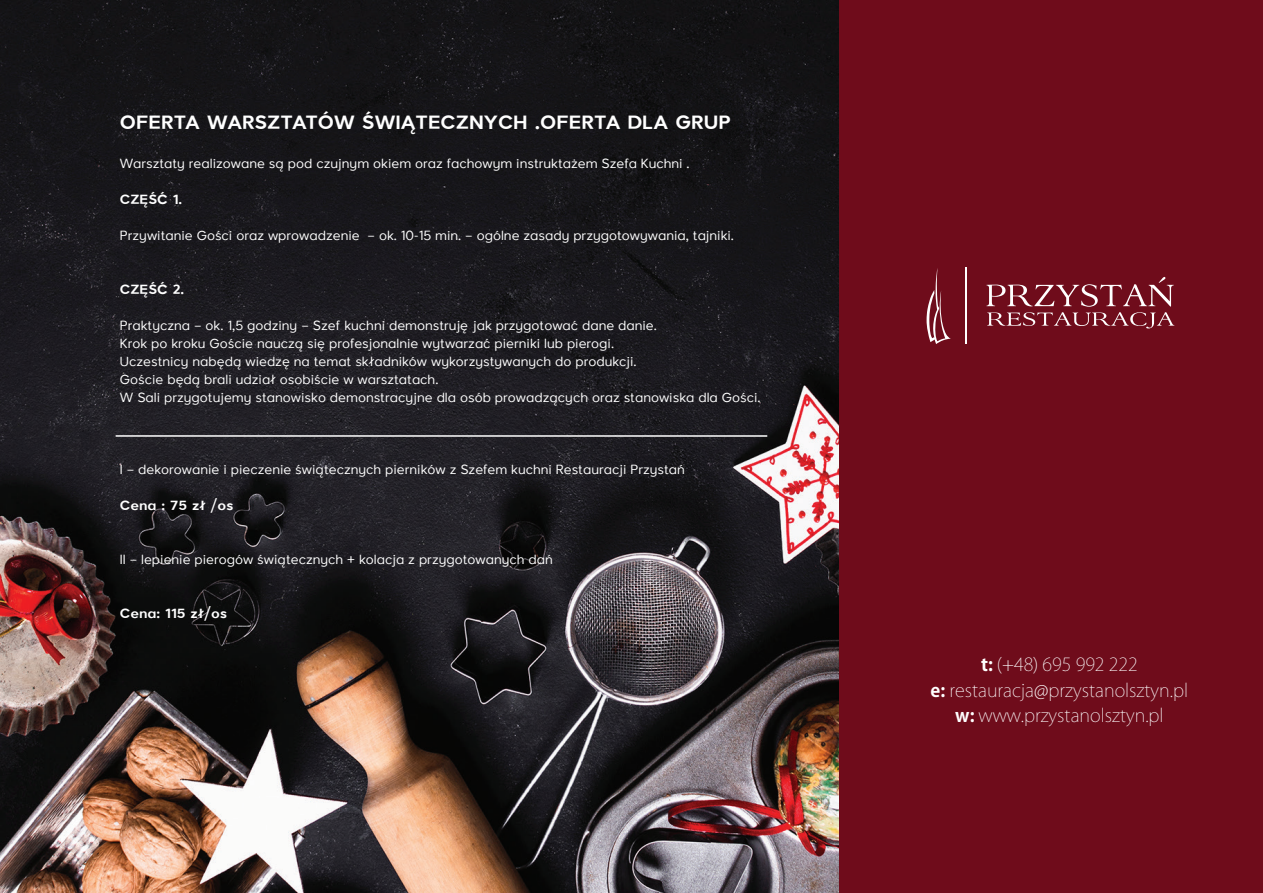
<style>
.page{position:relative;width:1263px;height:893px;background:#fff}
.page>*{position:absolute;margin:0;border:0;box-sizing:border-box;transform-origin:0 0}
.t1{font:700 19.5px "Larke Neue";color:#fff}
.t2{font:200 18px/25.5px "Koz Go Pr 6 N";color:#fff;text-align:center}
.t3{font:13.5px/18px "Larke Neue";color:#fff}
.t4{font:700 13.5px "Larke Neue";color:#fff}
.s1{font-weight:700}
</style>
<div class="page">
<div style="left:838px;top:0;width:425px;height:893px;background:#6f0c1b"></div>
<svg style="left:926px;top:268px;width:25px;height:76px"></svg>
<hr style="left:965px;top:268px;width:2px;height:76px;background:#fff">
<svg style="left:986px;top:277px;width:188px;height:51px"></svg>
<img style="left:0;top:1px;width:838px;height:892px">
<hr style="left:116px;top:435px;width:651px;height:2px;background:#fff">
<h1 class="t1" style="left:120px;top:110px;width:613px">OFERTA WARSZTATÓW ŚWIĄTECZNYCH .OFERTA DLA GRUP</h1>
<p class="t3" style="left:120px;top:155px;width:571px">Warsztaty realizowane są pod czujnym okiem oraz fachowym instruktażem Szefa Kuchni .</p>
<p class="t4" style="left:120px;top:191px;width:64px">CZĘŚĆ 1.</p>
<p class="t3" style="left:120px;top:227px;width:616px">Przywitanie Gości oraz wprowadzenie – ok. 10-15 min. – ogólne zasady przygotowywania, tajniki.</p>
<p class="t4" style="left:120px;top:281px;width:66px">CZĘŚĆ 2.</p>
<p class="t3" style="left:120px;top:317px;width:642px">Praktyczna – ok. 1,5 godziny – Szef kuchni demonstruję jak przygotować dane danie.<br>Krok po kroku Goście nauczą się profesjonalnie wytwarzać pierniki lub pierogi.<br>Uczestnicy nabędą wiedzę na temat składników wykorzystywanych do produkcji.<br>Goście będą brali udział osobiście w warsztatach.<br>W Sali przygotujemy stanowisko demonstracyjne dla osób prowadzących oraz stanowiska dla Gości.</p>
<p class="t3" style="left:120px;top:461px;width:566px">I – dekorowanie i pieczenie świątecznych pierników z Szefem kuchni Restauracji Przystań</p>
<p class="t4" style="left:120px;top:497px;width:115px">Cena : 75 zł /os</p>
<p class="t3" style="left:120px;top:551px;width:434px">II – lepienie pierogów świątecznych + kolacja z przygotowanych dań</p>
<p class="t4" style="left:120px;top:605px;width:109px">Cena: 115 zł/os</p>
<h2 class="t2" style="left:931px;top:652px;width:259px"><span class="s1">t:</span> (+48) 695 992 222<br><span class="s1">e:</span> restauracja@przystanolsztyn.pl <span class="s1">w:</span> www.przystanolsztyn.pl</h2>
</div>
